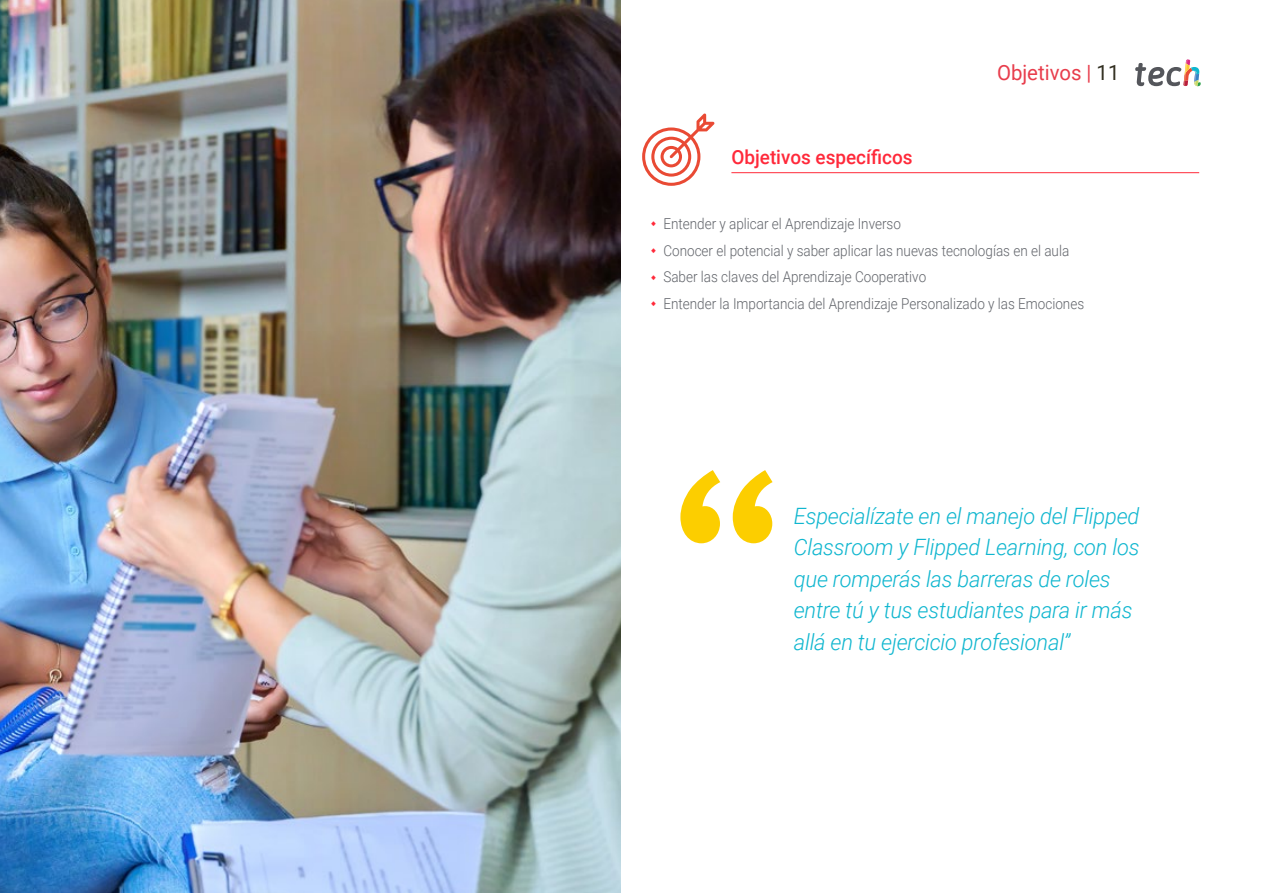
<style>
.page{position:relative;width:1263px;height:893px;background:#fff}
.page>*{position:absolute;margin:0;border:0;box-sizing:border-box;transform-origin:0 0}
.t1{font:italic 300 22.5px/31.5px "Roboto";letter-spacing:-.01em;color:#0fb6cf}
.t2{font:21px "Roboto";color:#e83d4c}
.t3{font:500 19.5px "Roboto";color:#ff293a}
.t4{font:300 15px/26.7px "Roboto";color:#61646a;scale:.9 1}
.s1{color:#312e20}
</style>
<div class="page">
<svg style="left:680px;top:470px;width:92px;height:73px"></svg>
<hr style="left:731px;top:172px;width:468px;height:1px;background:#ff293a">
<svg style="left:642px;top:113px;width:72px;height:73px"></svg>
<img style="left:0;top:0;width:621px;height:893px">
<svg style="left:1135px;top:60px;width:66px;height:27px"></svg>
<h3 class="t3" style="left:731px;top:144px;width:183px">Objetivos específicos</h3>
<h2 class="t2" style="left:997px;top:57px;width:124px">Objetivos | <span class="s1">11</span></h2>
<p class="t4" style="left:663px;top:210px;width:469px">Entender y aplicar el Aprendizaje Inverso<br>Conocer el potencial y saber aplicar las nuevas tecnologías en el aula Saber las claves del Aprendizaje Cooperativo<br>Entender la Importancia del Aprendizaje Personalizado y las Emociones</p>
<h1 class="t1" style="left:794px;top:499px;width:347px">Especialízate en el manejo del Flipped Classroom y Flipped Learning, con los que romperás las barreras de roles entre tú y tus estudiantes para ir más allá en tu ejercicio profesional”</h1>
</div>
